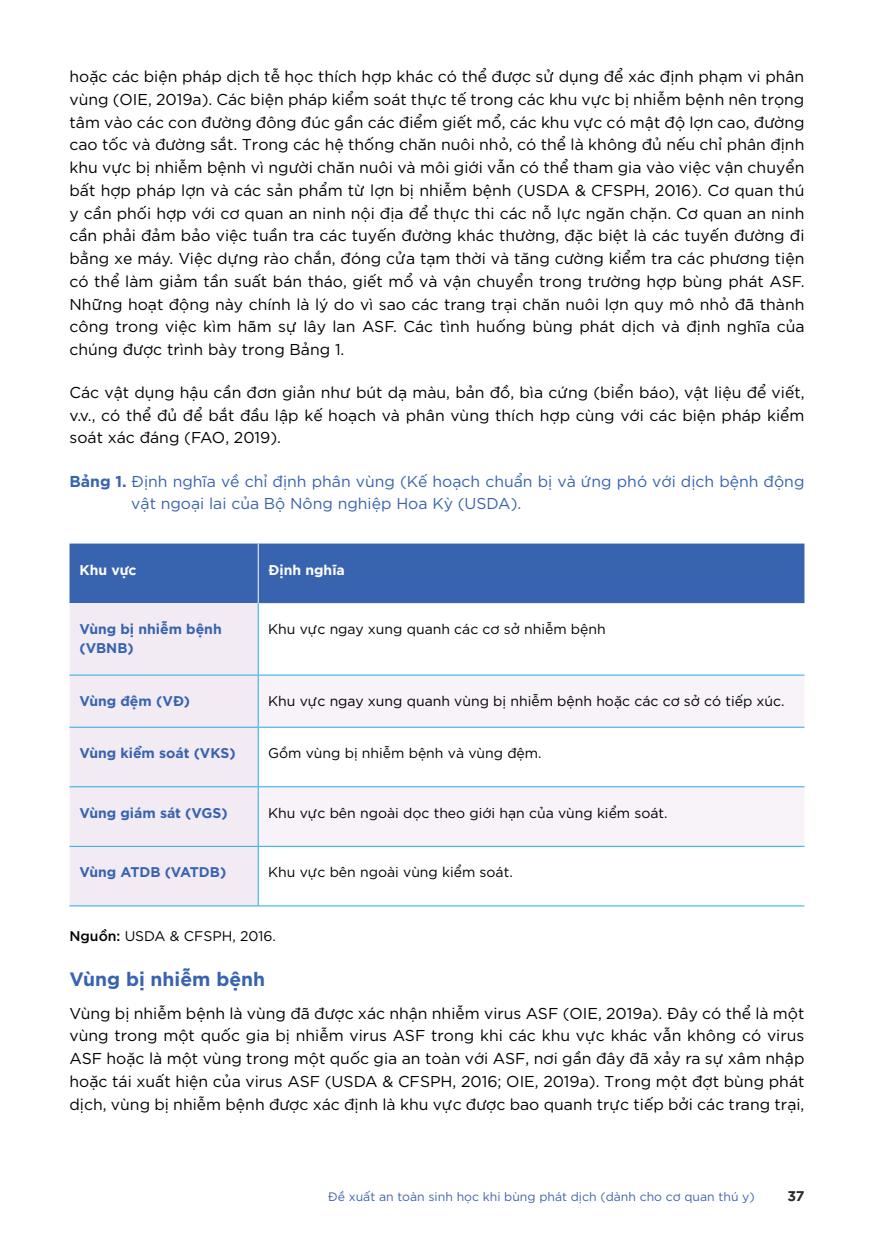
<style>
.page{position:relative;width:874px;height:1241px;background:#fff}
.page>*{position:absolute;margin:0;border:0;box-sizing:border-box;transform-origin:0 0}
.t1{font:700 19.25px "SVN Gotham";color:#3763af}
.t2{font:15.75px/22.8px "SVN Gotham";color:#000;text-align:justify}
.t3{font:15.75px/22.8px "SVN Gotham";color:#3763af}
.t4{font:14px "SVN Gotham";color:#000}
.t5{font:700 14px/19.2px "SVN Gotham";color:#3763af}
.t6{font:700 14px "SVN Gotham";color:#fff}
.t7{font:700 14px "SVN Gotham";color:#292829}
.t8{font:12.25px "SVN Gotham";color:#4164af}
.s1{font-weight:700}
.s2{font-style:inherit}
</style>
<div class="page">
<div style="left:69px;top:543px;width:735px;height:60px;background:#3763af"></div>
<div style="left:69px;top:603px;width:189px;height:302px;background:#f3ebf4"></div>
<svg style="left:259px;top:675px;width:545px;height:170px;fill:#f8f3f9"></svg>
<hr style="left:258px;top:603px;width:1px;height:71px;background:#27aae1">
<hr style="left:69px;top:674px;width:189px;height:1px;background:#27aae1">
<hr style="left:258px;top:674px;width:546px;height:1px;background:#27aae1">
<hr style="left:258px;top:675px;width:1px;height:51px;background:#27aae1">
<hr style="left:69px;top:726px;width:189px;height:1px;background:#27aae1">
<hr style="left:258px;top:726px;width:546px;height:1px;background:#27aae1">
<hr style="left:258px;top:727px;width:1px;height:59px;background:#27aae1">
<hr style="left:69px;top:786px;width:189px;height:1px;background:#27aae1">
<hr style="left:258px;top:786px;width:546px;height:1px;background:#27aae1">
<hr style="left:258px;top:787px;width:1px;height:58px;background:#27aae1">
<hr style="left:69px;top:845px;width:189px;height:1px;background:#27aae1">
<hr style="left:258px;top:845px;width:546px;height:1px;background:#27aae1">
<hr style="left:258px;top:846px;width:1px;height:59px;background:#27aae1">
<hr style="left:69px;top:905px;width:189px;height:1px;background:#27aae1">
<hr style="left:258px;top:905px;width:546px;height:1px;background:#27aae1">
<hr style="left:258px;top:543px;width:1px;height:60px;background:#fff">
<p class="t2" style="left:69px;top:64px;width:736px">hoặc các biện pháp dịch tễ học thích hợp khác có thể được sử dụng để xác định phạm vi phân vùng (OIE, 2019a). Các biện pháp kiểm soát thực tế trong các khu vực bị nhiễm bệnh nên trọng tâm vào các con đường đông đúc gần các điểm giết mổ, các khu vực có mật độ lợn cao, đường cao tốc và đường sắt. Trong các hệ thống chăn nuôi nhỏ, có thể là không đủ nếu chỉ phân định khu vực bị nhiễm bệnh vì người chăn nuôi và môi giới vẫn có thể tham gia vào việc vận chuyển bất hợp pháp lợn và các sản phẩm từ lợn bị nhiễm bệnh (USDA &amp; CFSPH, 2016). Cơ quan thú y cần phối hợp với cơ quan an ninh nội địa để thực thi các nỗ lực ngăn chặn. Cơ quan an ninh cần phải đảm bảo việc tuần tra các tuyến đường khác thường, đặc biệt là các tuyến đường đi bằng xe máy. Việc dựng rào chắn, đóng cửa tạm thời và tăng cường kiểm tra các phương tiện có thể làm giảm tần suất bán tháo, giết mổ và vận chuyển trong trường hợp bùng phát ASF.<br>Những hoạt động này chính là lý do vì sao các trang trại chăn nuôi lợn quy mô nhỏ đã thành công trong việc kìm hãm sự lây lan ASF. Các tình huống bùng phát dịch và định nghĩa của chúng được trình bày trong Bảng 1.</p>
<p class="t2" style="left:69px;top:379px;width:736px">Các vật dụng hậu cần đơn giản như bút dạ màu, bản đồ, bìa cứng (biển báo), vật liệu để viết, v.v., có thể đủ để bắt đầu lập kế hoạch và phân vùng thích hợp cùng với các biện pháp kiểm soát xác đáng (FAO, 2019).</p>
<p class="t3" style="left:131px;top:468px;width:674px;text-indent:-62px"><span class="s1">Bảng 1.</span> Định nghĩa về chỉ định phân vùng (Kế hoạch chuẩn bị và ứng phó với dịch bệnh động vật ngoại lai của Bộ Nông nghiệp Hoa Kỳ (USDA).</p>
<p class="t6" style="left:79px;top:559px;width:58px">Khu vực</p>
<p class="t6" style="left:268px;top:559px;width:78px">Định nghĩa</p>
<p class="t5" style="left:79px;top:619px;width:144px">Vùng bị nhiễm bệnh (VBNB)</p>
<p class="t4" style="left:268px;top:618px;width:339px">Khu vực ngay xung quanh các cơ sở nhiễm bệnh</p>
<p class="t5" style="left:79px;top:691px;width:112px">Vùng đệm (VĐ)</p>
<p class="t4" style="left:268px;top:690px;width:517px">Khu vực ngay xung quanh vùng bị nhiễm bệnh hoặc các cơ sở có tiếp xúc.</p>
<p class="t5" style="left:79px;top:743px;width:158px">Vùng kiểm soát (VKS)</p>
<p class="t4" style="left:268px;top:742px;width:275px">Gồm vùng bị nhiễm bệnh và vùng đệm.</p>
<p class="t5" style="left:79px;top:802px;width:150px">Vùng giám sát (VGS)</p>
<p class="t4" style="left:268px;top:802px;width:401px">Khu vực bên ngoài dọc theo giới hạn của vùng kiểm soát.</p>
<p class="t5" style="left:79px;top:862px;width:148px">Vùng ATDB (VATDB)</p>
<p class="t4" style="left:268px;top:861px;width:246px">Khu vực bên ngoài vùng kiểm soát.</p>
<p class="t4" style="left:69px;top:925px;width:208px"><span class="s2">Nguồn:</span> USDA &amp; CFSPH, 2016.</p>
<p class="t1" style="left:69px;top:964px;width:197px">Vùng bị nhiễm bệnh</p>
<p class="t2" style="left:69px;top:1000px;width:736px">Vùng bị nhiễm bệnh là vùng đã được xác nhận nhiễm virus ASF (OIE, 2019a). Đây có thể là một vùng trong một quốc gia bị nhiễm virus ASF trong khi các khu vực khác vẫn không có virus ASF hoặc là một vùng trong một quốc gia an toàn với ASF, nơi gần đây đã xảy ra sự xâm nhập hoặc tái xuất hiện của virus ASF (USDA &amp; CFSPH, 2016; OIE, 2019a). Trong một đợt bùng phát dịch, vùng bị nhiễm bệnh được xác định là khu vực được bao quanh trực tiếp bởi các trang trại,</p>
<p class="t8" style="left:327px;top:1187px;width:428px">Đề xuất an toàn sinh học khi bùng phát dịch (dành cho cơ quan thú y)</p>
<p class="t7" style="left:787px;top:1185px;width:19px">37</p>
</div>
